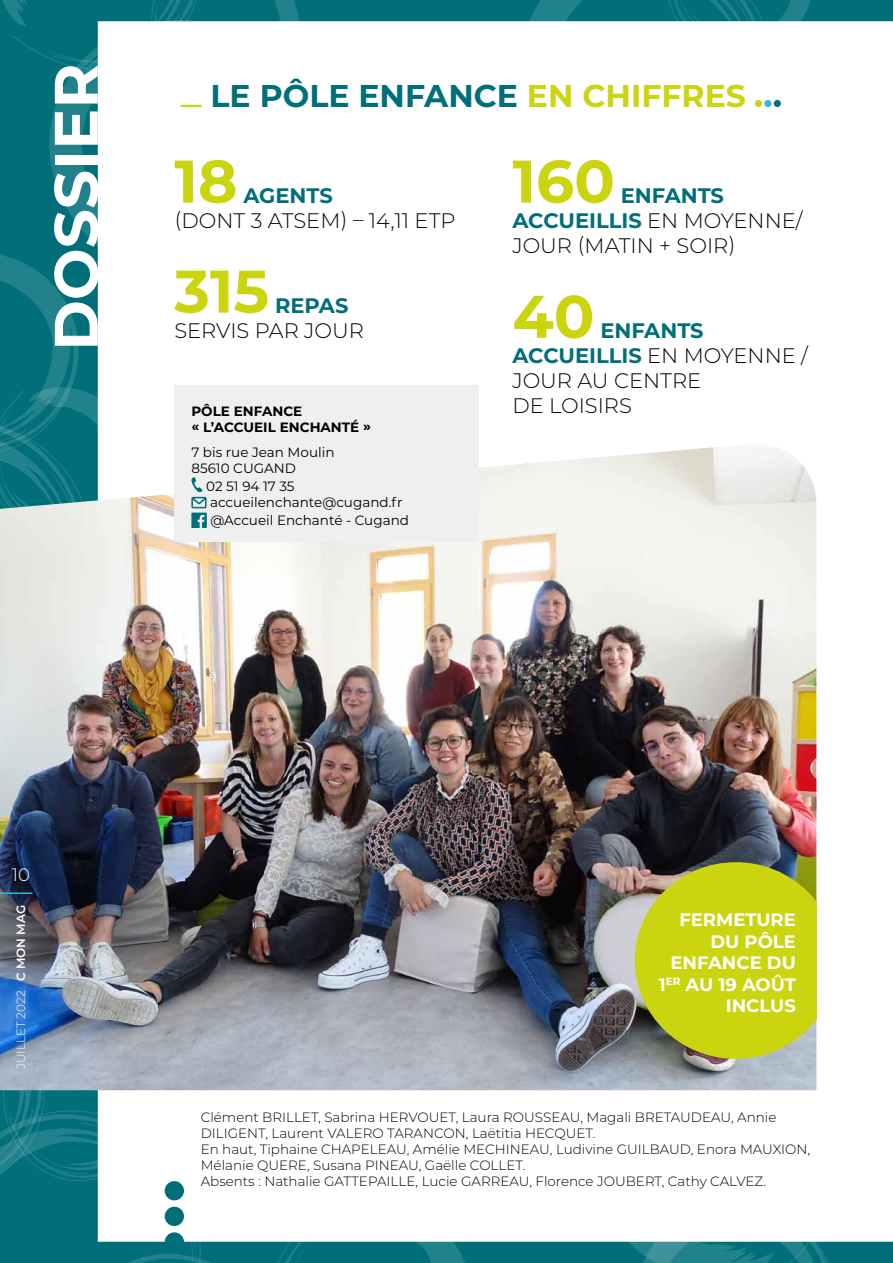
<style>
.page{position:relative;width:893px;height:1263px;background:#fff}
.page>*{position:absolute;margin:0;border:0;box-sizing:border-box;transform-origin:0 0}
.t1{font:700 61.35px "Montserrat";color:#fff}
.t2{font:700 60px "Montserrat";color:#cad510}
.t3{font:700 31.5px "Montserrat";color:#006f7a}
.t4{font:300 21px/25.2px "Montserrat";color:#000}
.t5{font:700 21px "Montserrat";color:#006f7a}
.t6{font:700 18px/21.6px "Montserrat";color:#fff;text-align:right}
.t7{font:300 18px "Montserrat";color:#fff}
.t8{font:300 13.5px/16.2px "Montserrat";color:#000}
.t9{font:13.5px/16.2px "Montserrat";color:#000}
.t10{font:700 13.5px/16.2px "Montserrat";color:#000}
.t11{font:300 12px "Montserrat";color:#fff}
.s1{color:#cad510}
.s2{font-weight:700;color:#006f7a}
.s3{font-weight:600}
</style>
<div class="page">
<img style="left:0;top:0;width:893px;height:1263px">
<hr style="left:181px;top:105px;width:21px;height:2px;background:#cad510">
<div style="left:774px;top:100px;width:7px;height:7px;background:#006f7a;border-radius:50%"></div>
<div style="left:764px;top:100px;width:7px;height:7px;background:#2bbada;border-radius:50%"></div>
<div style="left:755px;top:100px;width:7px;height:7px;background:#cad510;border-radius:50%"></div>
<div style="left:165px;top:1181px;width:19px;height:19px;background:#006f7a;border-radius:50%"></div>
<div style="left:165px;top:1207px;width:19px;height:19px;background:#006f7a;border-radius:50%"></div>
<div style="left:165px;top:1232px;width:19px;height:19px;background:#006f7a;border-radius:50%"></div>
<hr style="left:0;top:892px;width:32px;height:2px;background:#2bbada">
<h1 class="t1" style="left:32px;top:351px;width:289px;rotate:-90deg">DOSSIER</h1>
<h3 class="t3" style="left:211px;top:73px;width:537px">LE PÔLE ENFANCE <span class="s1">EN CHIFFRES</span></h3>
<h2 class="t2" style="left:174px;top:138px;width:65px">18</h2>
<h3 class="t5" style="left:243px;top:180px;width:91px">AGENTS</h3>
<h3 class="t4" style="left:174px;top:207px;width:283px">(DONT 3 ATSEM) – 14,11 ETP</h3>
<h2 class="t2" style="left:174px;top:248px;width:96px">315</h2>
<h3 class="t5" style="left:275px;top:290px;width:75px">REPAS</h3>
<h3 class="t4" style="left:174px;top:317px;width:191px">SERVIS PAR JOUR</h3>
<p class="t10" style="left:191px;top:402px;width:181px">PÔLE ENFANCE<br>« L’ACCUEIL ENCHANTÉ »</p>
<p class="t9" style="left:191px;top:443px;width:145px">7 bis rue Jean Moulin<br>85610 CUGAND</p>
<p class="t9" style="left:206px;top:477px;width:198px">02 51 94 17 35 accueilenchante@cugand.fr</p>
<p class="t9" style="left:210px;top:512px;width:200px">@Accueil Enchanté - Cugand</p>
<h2 class="t2" style="left:512px;top:138px;width:104px">160</h2>
<h3 class="t4" style="left:512px;top:182px;width:292px;text-indent:108px"><span class="s2">ENFANTS<br>ACCUEILLIS</span> EN MOYENNE/<br>JOUR (MATIN + SOIR)</h3>
<h2 class="t2" style="left:512px;top:273px;width:84px">40</h2>
<h3 class="t4" style="left:512px;top:317px;width:297px;text-indent:88px"><span class="s2">ENFANTS<br>ACCUEILLIS</span> EN MOYENNE /<br>JOUR AU CENTRE<br>DE LOISIRS</h3>
<h3 class="t7" style="left:12px;top:862px;width:20px">10</h3>
<p class="t11" style="left:13px;top:1069px;width:166px;rotate:-90deg">JUILLET 2022 <span class="s3">C MON MAG</span></p>
<h3 class="t6" style="left:659px;top:908px;width:139px">FERMETURE<br>DU PÔLE<br>ENFANCE DU<br>1<sup>ER</sup> AU 19 AOÛT<br>INCLUS</h3>
<p class="t8" style="left:201px;top:1108px;width:611px">Clément BRILLET, Sabrina HERVOUET, Laura ROUSSEAU, Magali BRETAUDEAU, Annie DILIGENT, Laurent VALERO TARANCON, Laëtitia HECQUET.<br>En haut, Tiphaine CHAPELEAU, Amélie MECHINEAU, Ludivine GUILBAUD, Enora MAUXION, Mélanie QUERE, Susana PINEAU, Gaëlle COLLET.<br>Absents : Nathalie GATTEPAILLE, Lucie GARREAU, Florence JOUBERT, Cathy CALVEZ.</p>
</div>
